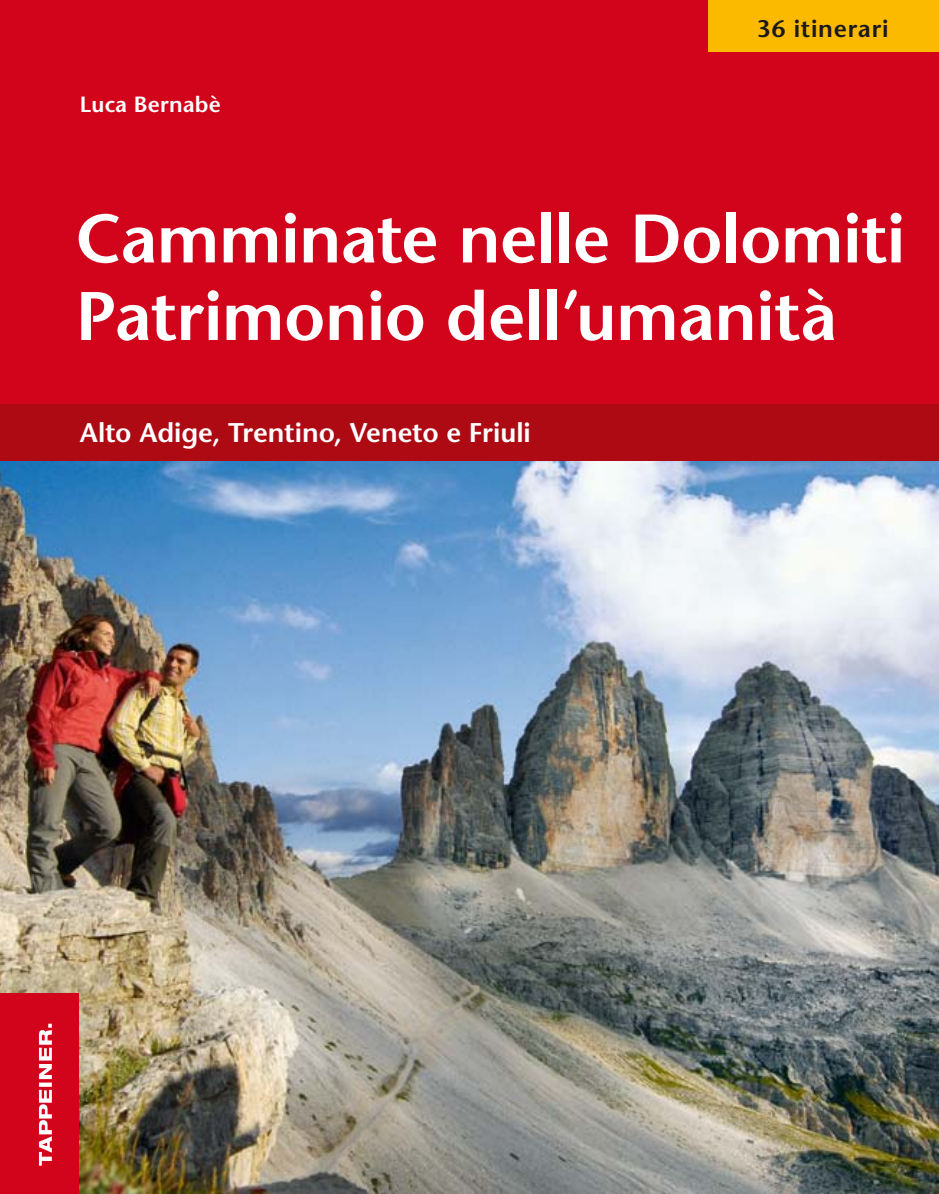
<style>
.page{position:relative;width:939px;height:1194px;background:#fff}
.page>*{position:absolute;margin:0;border:0;box-sizing:border-box;transform-origin:0 0}
.t1{font:600 68.4px/77.4px "Stone Sans Std";letter-spacing:-.005em;color:#fff}
.t2{font:600 27px "Stone Sans Std";color:#fff}
.t3{font:600 24px "Stone Sans Std";letter-spacing:.03em;color:#1a1a18}
.t4{font:600 22px "Stone Sans Std";letter-spacing:.01em;color:#fff}
</style>
<div class="page">
<img style="left:0;top:460px;width:938px;height:734px">
<div style="left:0;top:0;width:938px;height:420px;background:#d2041c"></div>
<div style="left:0;top:404px;width:938px;height:56px;background:#ae0a14"></div>
<div style="left:708px;top:0;width:230px;height:52px;background:#fbba00"></div>
<div style="left:0;top:993px;width:79px;height:201px;background:#d2041c"></div>
<svg style="left:39px;top:1023px;width:13px;height:142px"></svg>
<p class="t4" style="left:80px;top:91px;width:142px">Luca Bernabè</p>
<p class="t3" style="left:757px;top:14px;width:133px">36 itinerari</p>
<p class="t1" style="left:76px;top:200px;width:830px">Camminate nelle Dolomiti<br>Patrimonio dell’umanità</p>
<p class="t2" style="left:80px;top:416px;width:452px">Alto Adige, Trentino, Veneto e Friuli</p>
</div>
